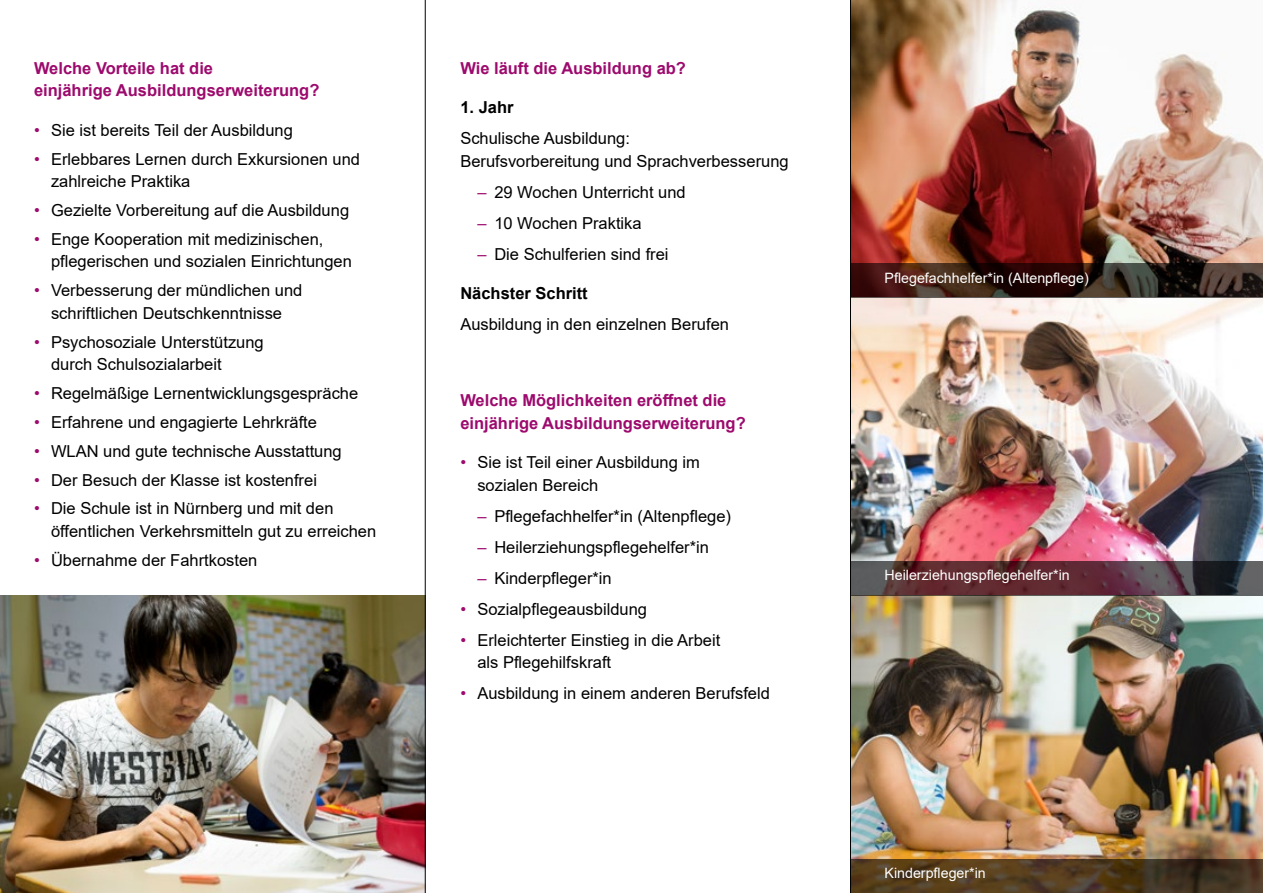
<style>
.page{position:relative;width:1263px;height:893px;background:#fff}
.page>*{position:absolute;margin:0;border:0;box-sizing:border-box;transform-origin:0 0}
.t1{font:16.5px/22.5px "Arial";color:#000}
.t2{font:700 16.5px/22.5px "Arial";color:#9d0a6d}
.t3{font:700 16.5px "Arial";color:#000}
.t4{font:14.25px "Arial";color:#fff}
.s1{color:#9d0a6d}
</style>
<div class="page">
<img style="left:0;top:595px;width:425px;height:298px">
<img style="left:851px;top:0;width:412px;height:859px">
<svg style="left:851px;top:859px;width:412px;height:34px;background:#4d391f"></svg>
<svg style="left:851px;top:561px;width:412px;height:34px;background:#56363c"></svg>
<svg style="left:851px;top:264px;width:412px;height:34px;background:#35201a"></svg>
<hr style="left:850px;top:0;width:1px;height:893px;background:#000">
<hr style="left:425px;top:0;width:1px;height:893px;background:#000">
<p class="t2" style="left:34px;top:57px;width:287px">Welche Vorteile hat die<br>einjährige Ausbildungserweiterung?</p>
<p class="t1" style="left:34px;top:119px;width:260px"><span class="s1">•</span> Sie ist bereits Teil der Ausbildung</p>
<p class="t1" style="left:51px;top:147px;width:311px;text-indent:-17px"><span class="s1">•</span> Erlebbares Lernen durch Exkursionen und zahlreiche Praktika</p>
<p class="t1" style="left:34px;top:199px;width:317px"><span class="s1">•</span> Gezielte Vorbereitung auf die Ausbildung</p>
<p class="t1" style="left:51px;top:228px;width:302px;text-indent:-17px"><span class="s1">•</span> Enge Kooperation mit medizinischen, pflegerischen und sozialen Einrichtungen</p>
<p class="t1" style="left:34px;top:279px;width:270px;text-align:center"><span class="s1">•</span> Verbesserung der mündlichen und schriftlichen Deutschkenntnisse</p>
<p class="t1" style="left:51px;top:330px;width:214px;text-indent:-17px"><span class="s1">•</span> Psychosoziale Unterstützung durch Schulsozialarbeit</p>
<p class="t1" style="left:34px;top:382px;width:326px"><span class="s1">•</span> Regelmäßige Lernentwicklungsgespräche</p>
<p class="t1" style="left:34px;top:411px;width:284px"><span class="s1">•</span> Erfahrene und engagierte Lehrkräfte</p>
<p class="t1" style="left:34px;top:440px;width:309px"><span class="s1">•</span> WLAN und gute technische Ausstattung</p>
<p class="t1" style="left:34px;top:468px;width:284px"><span class="s1">•</span> Der Besuch der Klasse ist kostenfrei</p>
<p class="t1" style="left:51px;top:497px;width:327px;text-indent:-17px"><span class="s1">•</span> Die Schule ist in Nürnberg und mit den öffentlichen Verkehrsmitteln gut zu erreichen</p>
<p class="t1" style="left:34px;top:549px;width:225px"><span class="s1">•</span> Übernahme der Fahrtkosten</p>
<p class="t2" style="left:460px;top:57px;width:227px">Wie läuft die Ausbildung ab?</p>
<p class="t3" style="left:460px;top:96px;width:55px">1. Jahr</p>
<p class="t1" style="left:460px;top:127px;width:330px">Schulische Ausbildung:<br>Berufsvorbereitung und Sprachverbesserung</p>
<p class="t1" style="left:477px;top:181px;width:210px"><span class="s1">–</span> 29 Wochen Unterricht und</p>
<p class="t1" style="left:477px;top:212px;width:166px"><span class="s1">–</span> 10 Wochen Praktika</p>
<p class="t1" style="left:477px;top:243px;width:193px"><span class="s1">–</span> Die Schulferien sind frei</p>
<p class="t3" style="left:460px;top:282px;width:129px">Nächster Schritt</p>
<p class="t1" style="left:460px;top:313px;width:270px">Ausbildung in den einzelnen Berufen</p>
<p class="t2" style="left:460px;top:389px;width:287px">Welche Möglichkeiten eröffnet die einjährige Ausbildungserweiterung?</p>
<p class="t1" style="left:477px;top:451px;width:224px;text-indent:-17px"><span class="s1">•</span> Sie ist Teil einer Ausbildung im sozialen Bereich</p>
<p class="t1" style="left:477px;top:505px;width:255px"><span class="s1">–</span> Pflegefachhelfer*in (Altenpflege)</p>
<p class="t1" style="left:477px;top:536px;width:233px"><span class="s1">–</span> Heilerziehungspflegehelfer*in</p>
<p class="t1" style="left:477px;top:567px;width:136px"><span class="s1">–</span> Kinderpfleger*in</p>
<p class="t1" style="left:460px;top:598px;width:188px"><span class="s1">•</span> Sozialpflegeausbildung</p>
<p class="t1" style="left:477px;top:629px;width:245px;text-indent:-17px"><span class="s1">•</span> Erleichterter Einstieg in die Arbeit als Pflegehilfskraft</p>
<p class="t1" style="left:460px;top:682px;width:311px"><span class="s1">•</span> Ausbildung in einem anderen Berufsfeld</p>
<p class="t4" style="left:884px;top:268px;width:206px">Pflegefachhelfer*in (Altenpflege)</p>
<p class="t4" style="left:884px;top:565px;width:187px">Heilerziehungspflegehelfer*in</p>
<p class="t4" style="left:884px;top:863px;width:103px">Kinderpfleger*in</p>
</div>
